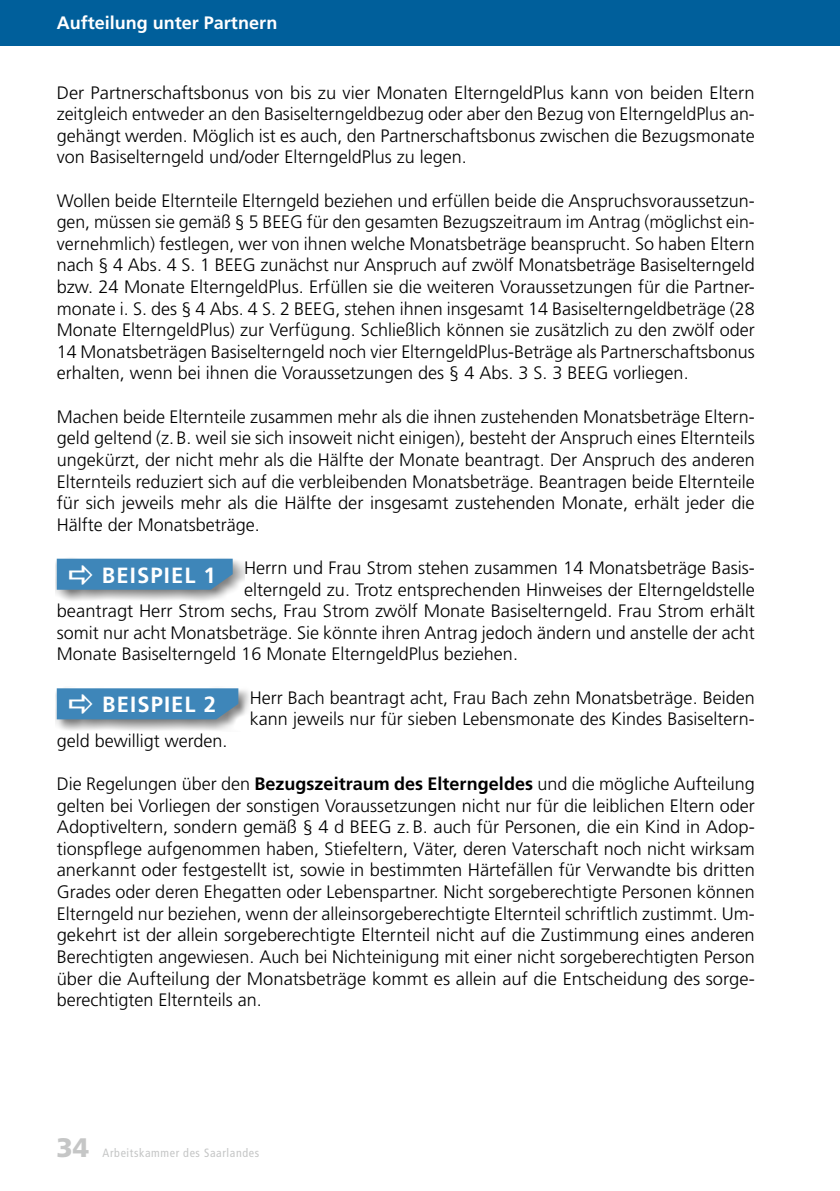
<style>
.page{position:relative;width:840px;height:1191px;background:#fff}
.page>*{position:absolute;margin:0;border:0;box-sizing:border-box;transform-origin:0 0}
.t1{font:900 26.8px "Frutiger";color:#c5c6c6}
.t2{font:700 22px "Frutiger";letter-spacing:.05em;color:#fff}
.Body_Text{font:300 18px/21.6px "Frutiger";color:#000;text-align:justify}
.t3{font:700 18px "Frutiger";color:#fff}
.t4{font:condensed 12px "Frutiger";letter-spacing:.05em;color:#c5c6c6}
.s1{font-weight:700}
</style>
<div class="page">
<div style="left:0;top:0;width:839px;height:45px;background:#005f9b"></div>
<div style="left:56px;top:557px;width:189px;height:45px;background:#000;opacity:.5"></div>
<div style="left:56px;top:687px;width:195px;height:45px;background:#000;opacity:.5"></div>
<svg style="left:57px;top:558px;width:175px;height:32px;background:#4589b9"></svg>
<div style="left:57px;top:688px;width:181px;height:31px;background:#3e86b9"></div>
<p class="t3" style="left:57px;top:13px;width:222px">Aufteilung unter Partnern</p>
<p class="Body_Text" style="left:57px;top:82px;width:699px">Der Partnerschaftsbonus von bis zu vier Monaten ElterngeldPlus kann von beiden Eltern zeitgleich entweder an den Basiselterngeldbezug oder aber den Bezug von ElterngeldPlus an&shy;gehängt werden. Möglich ist es auch, den Partnerschaftsbonus zwischen die Bezugsmonate von Basiselterngeld und/oder ElterngeldPlus zu legen.</p>
<p class="Body_Text" style="left:57px;top:190px;width:699px">Wollen beide Elternteile Elterngeld beziehen und erfüllen beide die Anspruchsvoraussetzun&shy;gen, müssen sie gemäß § 5 BEEG für den gesamten Bezugszeitraum im Antrag (möglichst ein&shy;vernehmlich) festlegen, wer von ihnen welche Monatsbeträge beansprucht. So haben Eltern nach § 4 Abs. 4 S. 1 BEEG zunächst nur Anspruch auf zwölf Monatsbeträge Basiselterngeld bzw. 24 Monate ElterngeldPlus. Erfüllen sie die weiteren Voraussetzungen für die Partner&shy;monate i. S. des § 4 Abs. 4 S. 2 BEEG, stehen ihnen insgesamt 14 Basiselterngeldbeträge (28<br>Monate ElterngeldPlus) zur Verfügung. Schließlich können sie zusätzlich zu den zwölf oder 14 Monatsbeträgen Basiselterngeld noch vier ElterngeldPlus-Beträge als Partnerschaftsbonus erhalten, wenn bei ihnen die Voraussetzungen des § 4 Abs. 3 S. 3 BEEG vorliegen.</p>
<p class="Body_Text" style="left:57px;top:406px;width:699px">Machen beide Elternteile zusammen mehr als die ihnen zustehenden Monatsbeträge Eltern&shy;geld geltend (z.B. weil sie sich insoweit nicht einigen), besteht der Anspruch eines Elternteils ungekürzt, der nicht mehr als die Hälfte der Monate beantragt. Der Anspruch des anderen Elternteils reduziert sich auf die verbleibenden Monatsbeträge. Beantragen beide Elternteile für sich jeweils mehr als die Hälfte der insgesamt zustehenden Monate, erhält jeder die Hälfte der Monatsbeträge.</p>
<p class="Body_Text" style="left:244px;top:557px;width:512px">Herrn und Frau Strom stehen zusammen 14 Monatsbeträge Basis-</p>
<p class="Body_Text" style="left:244px;top:579px;width:512px">elterngeld zu. Trotz entsprechenden Hinweises der Elterngeldstelle</p>
<p class="Body_Text" style="left:57px;top:600px;width:699px">beantragt Herr Strom sechs, Frau Strom zwölf Monate Basiselterngeld. Frau Strom erhält</p>
<p class="Body_Text" style="left:57px;top:622px;width:699px">somit nur acht Monatsbeträge. Sie könnte ihren Antrag jedoch ändern und anstelle der acht</p>
<p class="Body_Text" style="left:57px;top:643px;width:462px">Monate Basiselterngeld 16 Monate ElterngeldPlus beziehen.</p>
<p class="Body_Text" style="left:249px;top:687px;width:506px">Herr Bach beantragt acht, Frau Bach zehn Monatsbeträge. Beiden kann jeweils nur für sieben Lebensmonate des Kindes Basiseltern-</p>
<p class="Body_Text" style="left:57px;top:730px;width:172px">geld bewilligt werden.</p>
<p class="Body_Text" style="left:57px;top:773px;width:699px">Die Regelungen über den <span class="s1">Bezugszeitraum des Elterngeldes</span> und die mögliche Aufteilung gelten bei Vorliegen der sonstigen Voraussetzungen nicht nur für die leiblichen Eltern oder Adoptiveltern, sondern gemäß § 4 d BEEG z.B. auch für Personen, die ein Kind in Adop&shy;tionspflege aufgenommen haben, Stiefeltern, Väter, deren Vaterschaft noch nicht wirksam anerkannt oder festgestellt ist, sowie in bestimmten Härtefällen für Verwandte bis dritten Grades oder deren Ehegatten oder Lebenspartner. Nicht sorgeberechtigte Personen können Elterngeld nur beziehen, wenn der alleinsorgeberechtigte Elternteil schriftlich zustimmt. Um&shy;gekehrt ist der allein sorgeberechtigte Elternteil nicht auf die Zustimmung eines anderen Berechtigten angewiesen. Auch bei Nichteinigung mit einer nicht sorgeberechtigten Person über die Aufteilung der Monatsbeträge kommt es allein auf die Entscheidung des sorge&shy;berechtigten Elternteils an.</p>
<p class="t2" style="left:102px;top:562px;width:115px">BEISPIEL 1</p>
<p class="t2" style="left:102px;top:692px;width:115px">BEISPIEL 2</p>
<h1 class="t1" style="left:57px;top:1131px;width:34px">34</h1>
<p class="t4" style="left:103px;top:1145px;width:158px">Arbeitskammer des Saarlandes</p>
</div>
